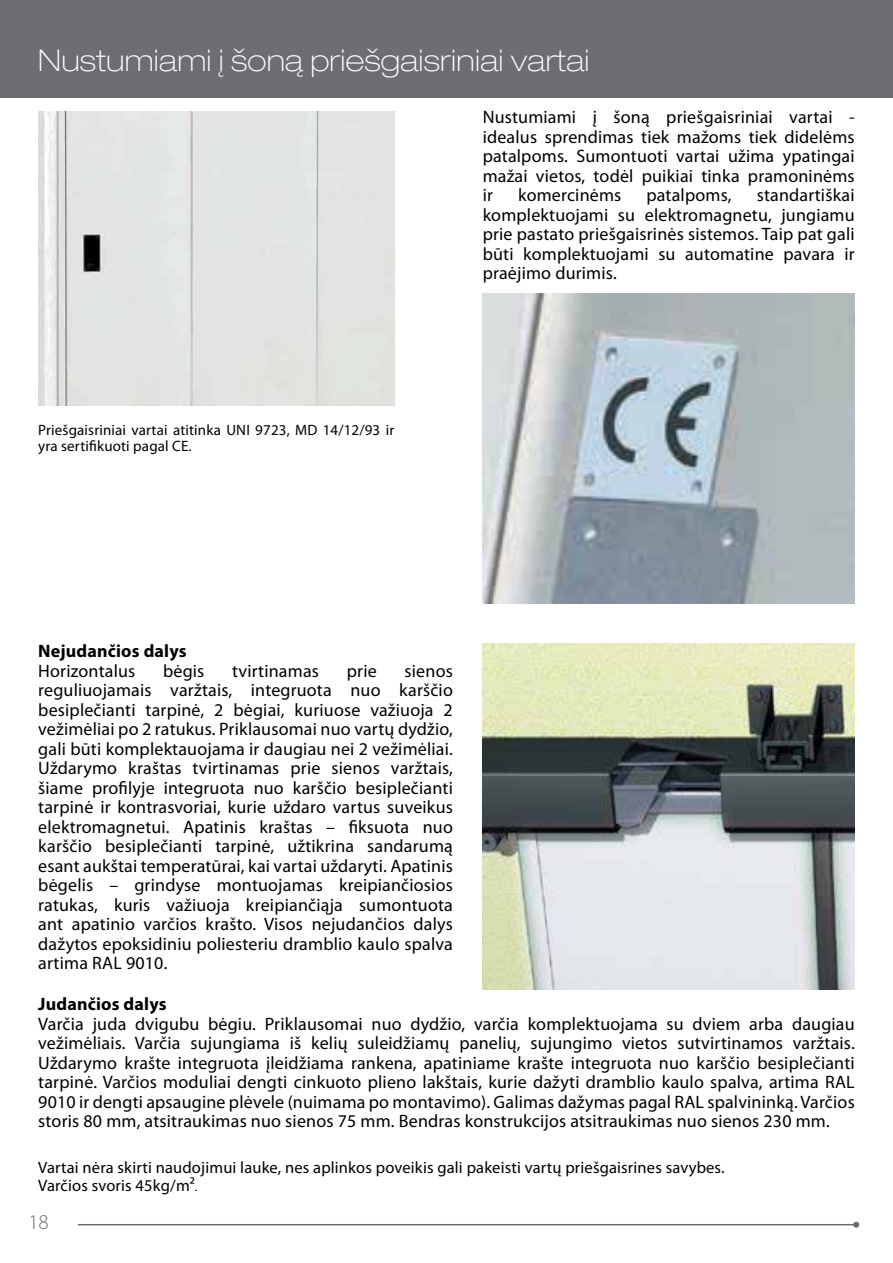
<style>
.page{position:relative;width:893px;height:1263px;background:#fff}
.page>*{position:absolute;margin:0;border:0;box-sizing:border-box;transform-origin:0 0}
.t1{font:100 expanded 30px "Helvetica Neue LT Pro";letter-spacing:.01em;color:#fff}
.t2{font:300 21px "Myriad Pro";color:#6d6e71}
.t3{font:18px/19.5px "Myriad Pro";letter-spacing:.01em;color:#000;text-align:justify}
.t4{font:700 18px "Myriad Pro";letter-spacing:.01em;color:#000}
.t5{font:16.5px/18px "Myriad Pro";letter-spacing:.01em;color:#000}
.t6{font:15px/16.5px "Myriad Pro";letter-spacing:.01em;color:#000}
</style>
<div class="page">
<div style="left:0;top:0;width:893px;height:98px;background:#6d6e71"></div>
<hr style="left:78px;top:1224px;width:778px;height:1px;background:#6d6e71">
<svg style="left:853px;top:1222px;width:6px;height:6px"></svg>
<img style="left:38px;top:111px;width:356px;height:294px">
<img style="left:483px;top:293px;width:372px;height:311px">
<img style="left:483px;top:644px;width:372px;height:345px">
<h1 class="t1" style="left:38px;top:42px;width:553px">Nustumiami į šoną priešgaisriniai vartai</h1>
<p class="t3" style="left:483px;top:107px;width:374px">Nustumiami į šoną priešgaisriniai vartai - idealus sprendimas tiek mažoms tiek didelėms patalpoms. Sumontuoti vartai užima ypatingai mažai vietos, todėl puikiai tinka pramoninėms ir</p>
<p class="t3" style="left:483px;top:185px;width:374px;text-indent:274px">standartiškai komplektuojami su elektromagnetu, jungiamu prie pastato priešgaisrinės sistemos. Taip pat gali būti komplektuojami su automatine pavara ir praėjimo durimis.</p>
<p class="t3" style="left:518px;top:185px;width:105px">komercinėms</p>
<p class="t3" style="left:646px;top:185px;width:87px">patalpoms,</p>
<p class="t6" style="left:38px;top:421px;width:357px">Priešgaisriniai vartai atitinka UNI 9723, MD 14/12/93 ir yra sertifikuoti pagal CE.</p>
<p class="t4" style="left:38px;top:640px;width:150px">Nejudančios dalys</p>
<p class="t3" style="left:38px;top:661px;width:99px">Horizontalus</p>
<p class="t3" style="left:163px;top:661px;width:43px">bėgis</p>
<p class="t3" style="left:232px;top:661px;width:88px">tvirtinamas</p>
<p class="t3" style="left:347px;top:661px;width:31px">prie</p>
<p class="t3" style="left:38px;top:661px;width:416px;text-indent:366px">sienos reguliuojamais varžtais, integruota nuo karščio besiplečianti tarpinė, 2 bėgiai, kuriuose važiuoja 2 vežimėliai po 2 ratukus. Priklausomai nuo vartų dydžio, gali būti komplektauojama ir daugiau nei 2 vežimėliai.<br>Uždarymo kraštas tvirtinamas prie sienos varžtais, šiame profilyje integruota nuo karščio besiplečianti tarpinė ir kontrasvoriai, kurie uždaro vartus suveikus elektromagnetui. Apatinis kraštas – fiksuota nuo karščio besiplečianti tarpinė, užtikrina sandarumą esant aukštai temperatūrai, kai vartai uždaryti. Apatinis bėgelis – grindyse montuojamas kreipiančiosios ratukas, kuris važiuoja kreipiančiąja sumontuota ant apatinio varčios krašto. Visos nejudančios dalys dažytos epoksidiniu poliesteriu dramblio kaulo spalva artima RAL 9010.</p>
<p class="t4" style="left:38px;top:992px;width:130px">Judančios dalys</p>
<p class="t3" style="left:38px;top:1013px;width:818px">Varčia juda dvigubu bėgiu. Priklausomai nuo dydžio, varčia komplektuojama su dviem arba daugiau vežimėliais. Varčia sujungiama iš kelių suleidžiamų panelių, sujungimo vietos sutvirtinamos varžtais.<br>Uždarymo krašte integruota įleidžiama rankena, apatiniame krašte integruota nuo karščio besiplečianti tarpinė. Varčios moduliai dengti cinkuoto plieno lakštais, kurie dažyti dramblio kaulo spalva, artima RAL 9010 ir dengti apsaugine plėvele (nuimama po montavimo). Galimas dažymas pagal RAL spalvininką. Varčios storis 80 mm, atsitraukimas nuo sienos 75 mm. Bendras konstrukcijos atsitraukimas nuo sienos 230 mm.</p>
<p class="t5" style="left:38px;top:1158px;width:688px">Vartai nėra skirti naudojimui lauke, nes aplinkos poveikis gali pakeisti vartų priešgaisrines savybes.<br>Varčios svoris 45kg/m2.</p>
<p class="t2" style="left:28px;top:1209px;width:22px">18</p>
</div>
